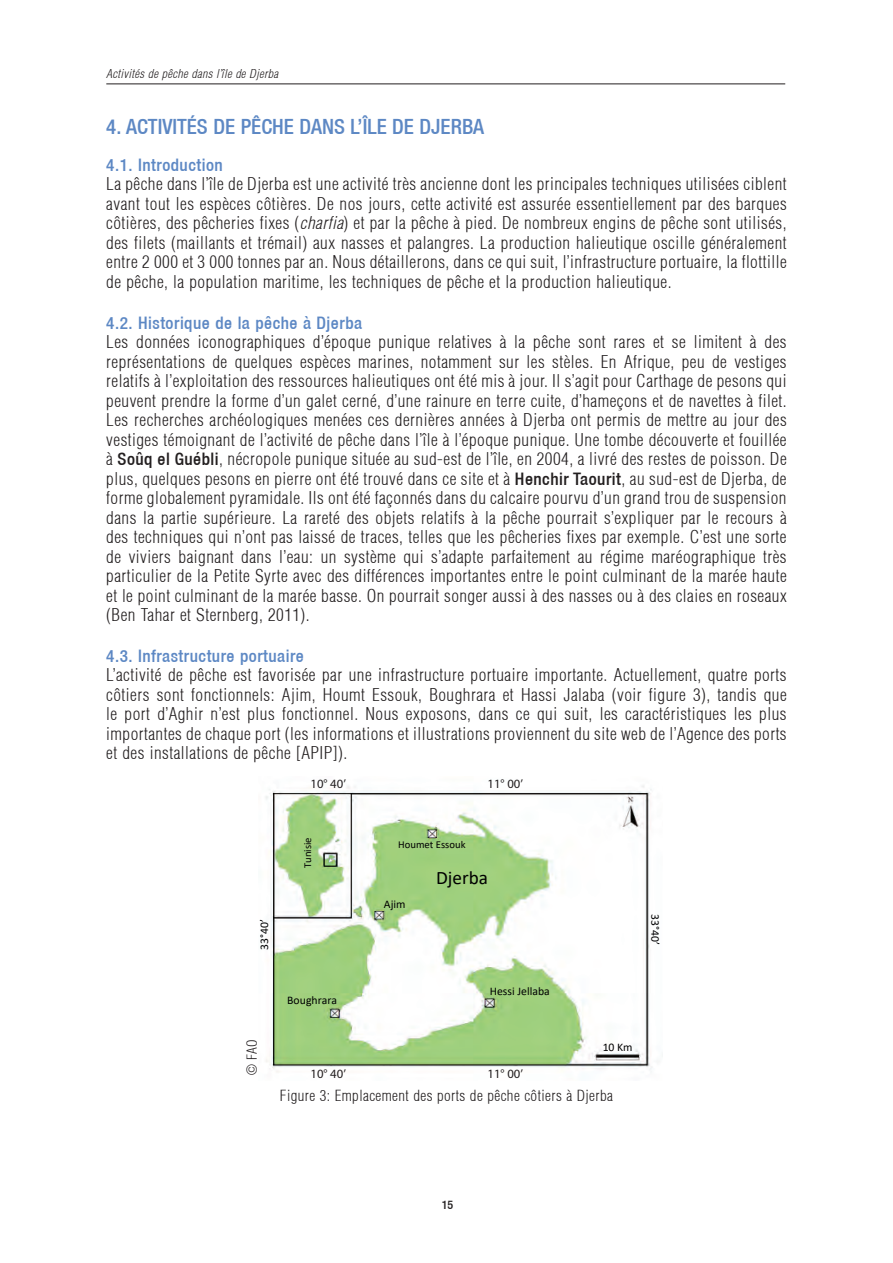
<style>
.page{position:relative;width:893px;height:1263px;background:#fff}
.page>*{position:absolute;margin:0;border:0;box-sizing:border-box;transform-origin:0 0}
.t1{font:500 condensed 21px "Helvetica 67";color:#5d88c4}
.t2{font:19.05px "Calibri";color:#000001}
.t3{font:300 condensed 17.25px/19.5px "Helvetica";letter-spacing:.03em;color:#231f20;text-align:justify}
.t4{font:500 condensed 17.25px "Helvetica 67";letter-spacing:.03em;color:#5d88c4}
.t5{font:300 condensed 15px "Helvetica";letter-spacing:.03em;color:#231f20}
.t6{font:300 condensed 13.5px "Helvetica";color:#231f20}
.t7{font:12.75px "Myriad Pro";color:#231f20}
.t8{font:italic 300 condensed 12px "Helvetica";letter-spacing:.03em;color:#231f20}
.t9{font:500 condensed 12px "Helvetica 67";color:#231f20}
.t10{font:11.55px "Calibri";color:#000001}
.t11{font:10.65px "Calibri";color:#000001}
.s1{font-style:italic}
.s2{font-family:"Helvetica 67";font-weight:500}
</style>
<div class="page">
<hr style="left:106px;top:84px;width:679px;height:1px;background:#231f20">
<img style="left:265px;top:785px;width:387px;height:287px">
<p class="t8" style="left:106px;top:66px;width:173px">Activités de pêche dans l’île de Djerba</p>
<p class="t1" style="left:106px;top:114px;width:76px">4. Activités</p>
<p class="t1" style="left:213px;top:114px;width:39px">de pêche</p>
<p class="t1" style="left:300px;top:114px;width:12px">dans</p>
<p class="t1" style="left:351px;top:114px;width:93px">l’île de Djerba</p>
<p class="t4" style="left:106px;top:154px;width:118px">4.1. Introduction</p>
<p class="t3" style="left:106px;top:174px;width:682px">La pêche dans l’île de Djerba est une activité très ancienne dont les principales techniques utilisées ciblent avant tout les espèces côtières. De nos jours, cette activité est assurée essentiellement par des barques côtières, des pêcheries fixes (<span class="s1">charfia</span>) et par la pêche à pied. De nombreux engins de pêche sont utilisés, des filets (maillants et trémail) aux nasses et palangres. La production halieutique oscille généralement entre 2 000 et 3 000 tonnes par an. Nous détaillerons, dans ce qui suit, l’infrastructure portuaire, la flottille de pêche, la population maritime, les techniques de pêche et la production halieutique.</p>
<p class="t4" style="left:106px;top:312px;width:257px">4.2. Historique de la pêche à Djerba</p>
<p class="t3" style="left:106px;top:332px;width:682px">Les données iconographiques d’époque punique relatives à la pêche sont rares et se limitent à des représentations de quelques espèces marines, notamment sur les stèles. En Afrique, peu de vestiges relatifs à l’exploitation des ressources halieutiques ont été mis à jour. Il s’agit pour Carthage de pesons qui peuvent prendre la forme d’un galet cerné, d’une rainure en terre cuite, d’hameçons et de navettes à filet.<br>Les recherches archéologiques menées ces dernières années à Djerba ont permis de mettre au jour des vestiges témoignant de l’activité de pêche dans l’île à l’époque punique. Une tombe découverte et fouillée à <span class="s2">Soûq el Guébli</span>, nécropole punique située au sud-est de l’île, en 2004, a livré des restes de poisson. De plus, quelques pesons en pierre ont été trouvé dans ce site et à <span class="s2">Henchir Taourit</span>, au sud-est de Djerba, de forme globalement pyramidale. Ils ont été façonnés dans du calcaire pourvu d’un grand trou de suspension dans la partie supérieure. La rareté des objets relatifs à la pêche pourrait s’expliquer par le recours à des techniques qui n’ont pas laissé de traces, telles que les pêcheries fixes par exemple. C’est une sorte de viviers baignant dans l’eau: un système qui s’adapte parfaitement au régime maréographique très particulier de la Petite Syrte avec des différences importantes entre le point culminant de la marée haute et le point culminant de la marée basse. On pourrait songer aussi à des nasses ou à des claies en roseaux (Ben Tahar et Sternberg, 2011).</p>
<p class="t4" style="left:106px;top:645px;width:199px">4.3. Infrastructure portuaire</p>
<p class="t3" style="left:106px;top:665px;width:682px">L’activité de pêche est favorisée par une infrastructure portuaire importante. Actuellement, quatre ports côtiers sont fonctionnels: Ajim, Houmt Essouk, Boughrara et Hassi Jalaba (voir figure 3), tandis que le port d’Aghir n’est plus fonctionnel. Nous exposons, dans ce qui suit, les caractéristiques les plus importantes de chaque port (les informations et illustrations proviennent du site web de l’Agence des ports et des installations de pêche [APIP]).</p>
<p class="t7" style="left:311px;top:776px;width:37px">10° 40’</p>
<p class="t7" style="left:488px;top:776px;width:37px">11° 00’</p>
<p class="t10" style="left:256px;top:950px;width:32px;rotate:-90deg">33°40’</p>
<p class="t11" style="left:300px;top:868px;width:32px;rotate:-90deg">Tunisie</p>
<p class="t11" style="left:398px;top:837px;width:69px">Houmet Essouk</p>
<p class="t10" style="left:384px;top:896px;width:23px">Ajim</p>
<p class="t2" style="left:436px;top:865px;width:54px">Djerba</p>
<p class="t6" style="left:243px;top:1075px;width:37px;rotate:-90deg">© FAO</p>
<p class="t10" style="left:287px;top:992px;width:51px">Boughrara</p>
<p class="t10" style="left:490px;top:983px;width:62px">Hessi Jellaba</p>
<p class="t7" style="left:311px;top:1066px;width:37px">10° 40’</p>
<p class="t7" style="left:488px;top:1066px;width:37px">11° 00’</p>
<p class="t10" style="left:603px;top:1039px;width:31px">10 Km</p>
<p class="t5" style="left:280px;top:1086px;width:335px">Figure 3: Emplacement des ports de pêche côtiers à Djerba</p>
<p class="t10" style="left:663px;top:914px;width:32px;rotate:90deg">33°40’</p>
<p class="t9" style="left:442px;top:1197px;width:13px">15</p>
</div>
